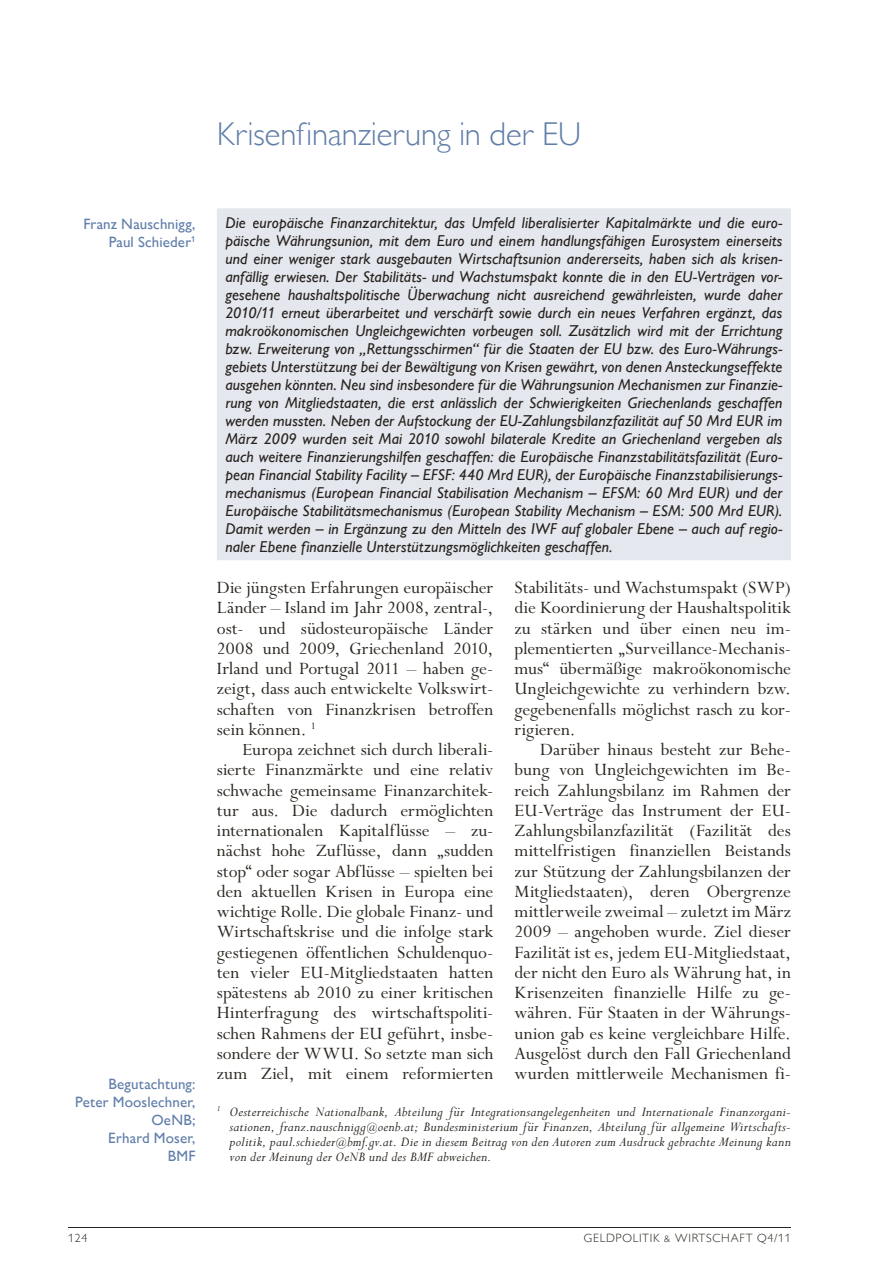
<style>
.page{position:relative;width:893px;height:1263px;background:#fff}
.page>*{position:absolute;margin:0;border:0;box-sizing:border-box;transform-origin:0 0}
.t1{font:300 33px "Gill Sans MT Pro";letter-spacing:-.005em;color:#607ea9}
.t2{font:19.5px/20.2px "Perpetua Std";color:#2b2620;text-align:justify}
.t3{font:italic 500 15.75px/18px "Gill Sans MT Pro";letter-spacing:.005em;color:#27221e;text-align:justify}
.t4{font:italic 15px/15px "Perpetua Std";letter-spacing:.015em;color:#2b2620;text-align:justify}
.t5{font:500 15px/18px "Gill Sans MT Pro";letter-spacing:.01em;color:#607ea9;text-align:right}
.t6{font:300 12px "Gill Sans MT Pro";letter-spacing:.06em;color:#2b2620}
.s1{font-size:12px}
.s2{font-size:9.75px}
</style>
<div class="page">
<hr style="left:68px;top:1227px;width:723px;height:1px;background:#2b2620">
<div style="left:217px;top:208px;width:574px;height:352px;background:#e4e7ed"></div>
<div style="left:226px;top:217px;width:20px;height:11px;background:#e4e7ed"></div>
<div style="left:253px;top:217px;width:529px;height:14px;background:#e4e7ed"></div>
<div style="left:226px;top:235px;width:556px;height:14px;background:#e4e7ed"></div>
<div style="left:226px;top:253px;width:556px;height:14px;background:#e4e7ed"></div>
<div style="left:226px;top:271px;width:556px;height:14px;background:#e4e7ed"></div>
<div style="left:225px;top:286px;width:558px;height:17px;background:#e4e7ed"></div>
<div style="left:226px;top:307px;width:556px;height:14px;background:#e4e7ed"></div>
<div style="left:226px;top:325px;width:557px;height:14px;background:#e4e7ed"></div>
<div style="left:226px;top:343px;width:556px;height:14px;background:#e4e7ed"></div>
<div style="left:225px;top:361px;width:557px;height:14px;background:#e4e7ed"></div>
<div style="left:226px;top:379px;width:556px;height:14px;background:#e4e7ed"></div>
<div style="left:226px;top:397px;width:556px;height:14px;background:#e4e7ed"></div>
<div style="left:226px;top:415px;width:556px;height:14px;background:#e4e7ed"></div>
<div style="left:225px;top:433px;width:557px;height:14px;background:#e4e7ed"></div>
<div style="left:226px;top:451px;width:556px;height:14px;background:#e4e7ed"></div>
<div style="left:226px;top:469px;width:556px;height:14px;background:#e4e7ed"></div>
<div style="left:226px;top:487px;width:557px;height:14px;background:#e4e7ed"></div>
<div style="left:226px;top:505px;width:556px;height:14px;background:#e4e7ed"></div>
<div style="left:226px;top:523px;width:556px;height:14px;background:#e4e7ed"></div>
<div style="left:226px;top:541px;width:386px;height:14px;background:#e4e7ed"></div>
<h1 class="t1" style="left:217px;top:114px;width:366px">Krisenfinanzierung in der EU</h1>
<p class="t5" style="left:83px;top:214px;width:114px">Franz Nauschnigg,<br>Paul Schieder<sup>1</sup></p>
<p class="t5" style="left:75px;top:1075px;width:122px">Begutachtung:<br>Peter Mooslechner,<br>OeNB;<br>Erhard Moser,<br>BMF</p>
<p class="t3" style="left:225px;top:213px;width:559px">Die europäische Finanzarchitektur, das Umfeld liberalisierter Kapitalmärkte und die euro&shy;päische Währungsunion, mit dem Euro und einem handlungsfähigen Eurosystem einerseits und einer weniger stark ausgebauten Wirtschaftsunion andererseits, haben sich als krisen&shy;anfällig erwiesen. Der Stabilitäts- und Wachstumspakt konnte die in den EU-Verträgen vor&shy;gesehene haushaltspolitische Überwachung nicht ausreichend gewährleisten, wurde daher 2010/11 erneut überarbeitet und verschärft sowie durch ein neues Verfahren ergänzt, das makroökonomischen Ungleichgewichten vorbeugen soll. Zusätzlich wird mit der Errichtung bzw. Erweiterung von „Rettungsschirmen“ für die Staaten der EU bzw. des Euro-Währungs&shy;gebiets Unterstützung bei der Bewältigung von Krisen gewährt, von denen Ansteckungs effekte ausgehen könnten. Neu sind insbesondere für die Währungsunion Mechanismen zur Finanzie&shy;rung von Mitgliedstaaten, die erst anlässlich der Schwierigkeiten Griechenlands geschaffen werden mussten. Neben der Aufstockung der EU-Zahlungsbilanzfazilität auf 50 Mrd EUR im März 2009 wurden seit Mai 2010 sowohl bilaterale Kredite an Griechenland vergeben als auch weitere Finanzierungshilfen geschaffen: die Europäische Finanzstabilitätsfazilität (Euro&shy;pean Financial Stability Facility – EFSF: 440 Mrd EUR), der Europäische Finanzstabilisierungs&shy;mechanismus (European Financial Stabilisation Mechanism – EFSM: 60 Mrd EUR) und der Europäische Stabilitätsmechanismus (European Stability Mechanism – ESM: 500 Mrd EUR).<br>Damit werden – in Ergänzung zu den Mitteln des IWF auf globaler Ebene – auch auf regio&shy;naler Ebene finanzielle Unterstützungsmöglichkeiten geschaffen.</p>
<p class="t2" style="left:217px;top:578px;width:278px">Die jüngsten Erfahrungen europäischer Länder – Island im Jahr 2008, zentral-, ost- und südosteuropäische Länder 2008 und 2009, Griechenland 2010, Irland und Portugal 2011 – haben ge&shy;zeigt, dass auch entwickelte Volkswirt&shy;schaften von Finanzkrisen betroffen sein können. <sup>1</sup></p>
<p class="t2" style="left:217px;top:740px;width:278px;text-indent:26px">Europa zeichnet sich durch liberali&shy;sierte Finanzmärkte und eine relativ schwache gemeinsame Finanzarchitek&shy;tur aus. Die dadurch ermöglichten internationalen Kapitalflüsse – zu&shy;nächst hohe Zuflüsse, dann „sudden stop“ oder sogar Abflüsse – spielten bei den aktuellen Krisen in Europa eine wichtige Rolle. Die globale Finanz- und Wirtschaftskrise und die infolge stark gestiegenen öffentlichen Schuldenquo&shy;ten vieler EU-Mitgliedstaaten hatten spätestens ab 2010 zu einer kritischen Hinterfragung des wirtschaftspoliti&shy;schen Rahmens der EU geführt, insbe&shy;sondere der WWU. So setzte man sich zum Ziel, mit einem reformierten</p>
<p class="t2" style="left:514px;top:578px;width:278px">Stabilitäts- und Wachstumspakt (SWP) die Koordinierung der Haushaltspolitik zu stärken und über einen neu im&shy;plementierten „Surveillance-Mechanis&shy;mus“ übermäßige makroökonomische Ungleichgewichte zu verhindern bzw. gegebenenfalls möglichst rasch zu kor&shy;rigieren.</p>
<p class="t2" style="left:514px;top:740px;width:278px;text-indent:26px">Darüber hinaus besteht zur Behe&shy;bung von Ungleichgewichten im Be&shy;reich Zahlungsbilanz im Rahmen der EU-Verträge das Instrument der EU-Zahlungsbilanz fazilität (Fazilität des mittelfristigen finanziellen Beistands zur Stützung der Zahlungsbilanzen der Mitgliedstaaten), deren Obergrenze mittlerweile zweimal – zuletzt im März 2009 – angehoben wurde. Ziel dieser Fazilität ist es, jedem EU-Mitgliedstaat, der nicht den Euro als Währung hat, in Krisenzeiten finanzielle Hilfe zu ge&shy;währen. Für Staaten in der Währungs&shy;union gab es keine vergleichbare Hilfe.<br>Ausgelöst durch den Fall Griechenland wurden mittlerweile Mechanismen fi-</p>
<p class="t4" style="left:230px;top:1105px;width:563px;text-indent:-13px"><sup>1</sup> Oesterreichische Nationalbank, Abteilung für Integrationsangelegenheiten und Internationale Finanzorgani&shy;sationen, franz.nauschnigg<span class="s1">@</span>oenb.at; Bundesministerium für Finanzen, Abteilung für allgemeine Wirtschafts&shy;politik, paul.schieder<span class="s1">@</span>bmf.gv.at. Die in diesem Beitrag von den Autoren zum Ausdruck gebrachte Meinung kann von der Meinung der OeNB und des BMF abweichen.</p>
<p class="t6" style="left:68px;top:1231px;width:21px">124</p>
<p class="t6" style="left:584px;top:1231px;width:209px">GELDPOLITIK <span class="s2">&amp;</span> WIRTSCHAFT Q4/11</p>
</div>
